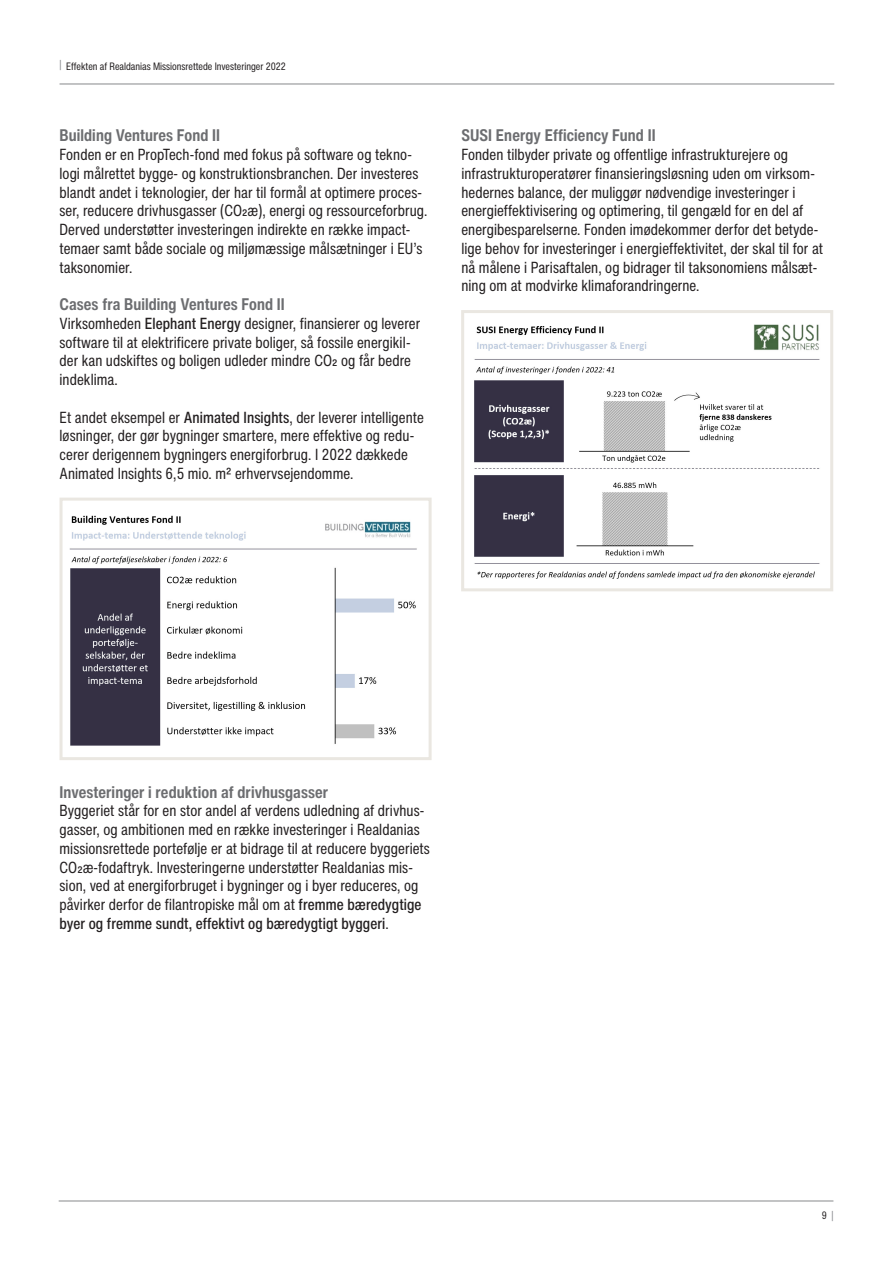
<style>
.page{position:relative;width:893px;height:1263px;background:#fff}
.page>*{position:absolute;margin:0;border:0;box-sizing:border-box;transform-origin:0 0}
.Mellemrubrik_2{font:700 condensed 16.5px "Helvetica Now Text";letter-spacing:.005em;color:#6c6d70}
.Brød{font:condensed 15.75px/18.8px "Helvetica Now Text";letter-spacing:.005em;color:#231f20}
.t1{font:condensed 10.5px "Helvetica Now Text";color:#231f20}
.s1{color:#87898b}
.s2{font-weight:500}
</style>
<div class="page">
<hr style="left:60px;top:84px;width:774px;height:1px;background:#87898b">
<hr style="left:59px;top:1201px;width:774px;height:1px;background:#87898b">
<div style="left:461px;top:310px;width:372px;height:281px;border:3px solid #eae7e1"></div>
<div style="left:60px;top:498px;width:372px;height:262px;border:3px solid #eae7e1"></div>
<img style="left:69px;top:515px;width:348px;height:231px">
<img style="left:474px;top:324px;width:346px;height:255px">
<p class="t1" style="left:60px;top:59px;width:228px"><span class="s1">|</span> Effekten af Realdanias Missionsrettede Investeringer 2022</p>
<p class="Mellemrubrik_2" style="left:60px;top:125px;width:162px">Building Ventures Fond II</p>
<p class="Brød" style="left:60px;top:145px;width:369px">Fonden er en PropTech-fond med fokus på software og tekno&shy;logi målrettet bygge- og konstruktionsbranchen. Der investeres blandt andet i teknologier, der har til formål at optimere proces&shy;ser, reducere drivhusgasser (CO2æ), energi og ressourceforbrug.<br>Derved understøtter investeringen indirekte en række impact&shy;temaer samt både sociale og miljømæssige målsætninger i EU’s taksonomier.</p>
<p class="Mellemrubrik_2" style="left:60px;top:293px;width:227px">Cases fra Building Ventures Fond II</p>
<p class="Brød" style="left:60px;top:314px;width:362px">Virksomheden <span class="s2">Elephant Energy</span> designer, finansierer og leverer software til at elektrificere private boliger, så fossile energikil&shy;der kan udskiftes og boligen udleder mindre CO2 og får bedre indeklima.</p>
<p class="Brød" style="left:60px;top:408px;width:366px">Et andet eksempel er <span class="s2">Animated Insights</span>, der leverer intelligente løsninger, der gør bygninger smartere, mere effektive og redu&shy;cerer derigennem bygningers energiforbrug. I 2022 dækkede Animated Insights 6,5 mio. m2 erhvervsejendomme.</p>
<p class="Mellemrubrik_2" style="left:461px;top:125px;width:196px">SUSI Energy Efficiency Fund II</p>
<p class="Brød" style="left:461px;top:145px;width:363px">Fonden tilbyder private og offentlige infrastrukturejere og infrastrukturoperatører finansieringsløsning uden om virksom&shy;hedernes balance, der muliggør nødvendige investeringer i energieffektivisering og optimering, til gengæld for en del af energibesparelserne. Fonden imødekommer derfor det betyde&shy;lige behov for investeringer i energieffektivitet, der skal til for at nå målene i Parisaftalen, og bidrager til taksonomiens målsæt&shy;ning om at modvirke klimaforandringerne.</p>
<p class="Mellemrubrik_2" style="left:60px;top:781px;width:270px">Investeringer i reduktion af drivhusgasser</p>
<p class="Brød" style="left:60px;top:801px;width:372px">Byggeriet står for en stor andel af verdens udledning af drivhus&shy;gasser, og ambitionen med en række investeringer i Realdanias missionsrettede portefølje er at bidrage til at reducere byggeriets CO2æ-fodaftryk. Investeringerne understøtter Realdanias mis&shy;sion, ved at energiforbruget i bygninger og i byer reduceres, og påvirker derfor de filantropiske mål om at <span class="s2">fremme bæredygtige byer og fremme sundt, effektivt og bæredygtigt byggeri</span>.</p>
<p class="t1" style="left:822px;top:1208px;width:13px">9 <span class="s1">|</span></p>
</div>
